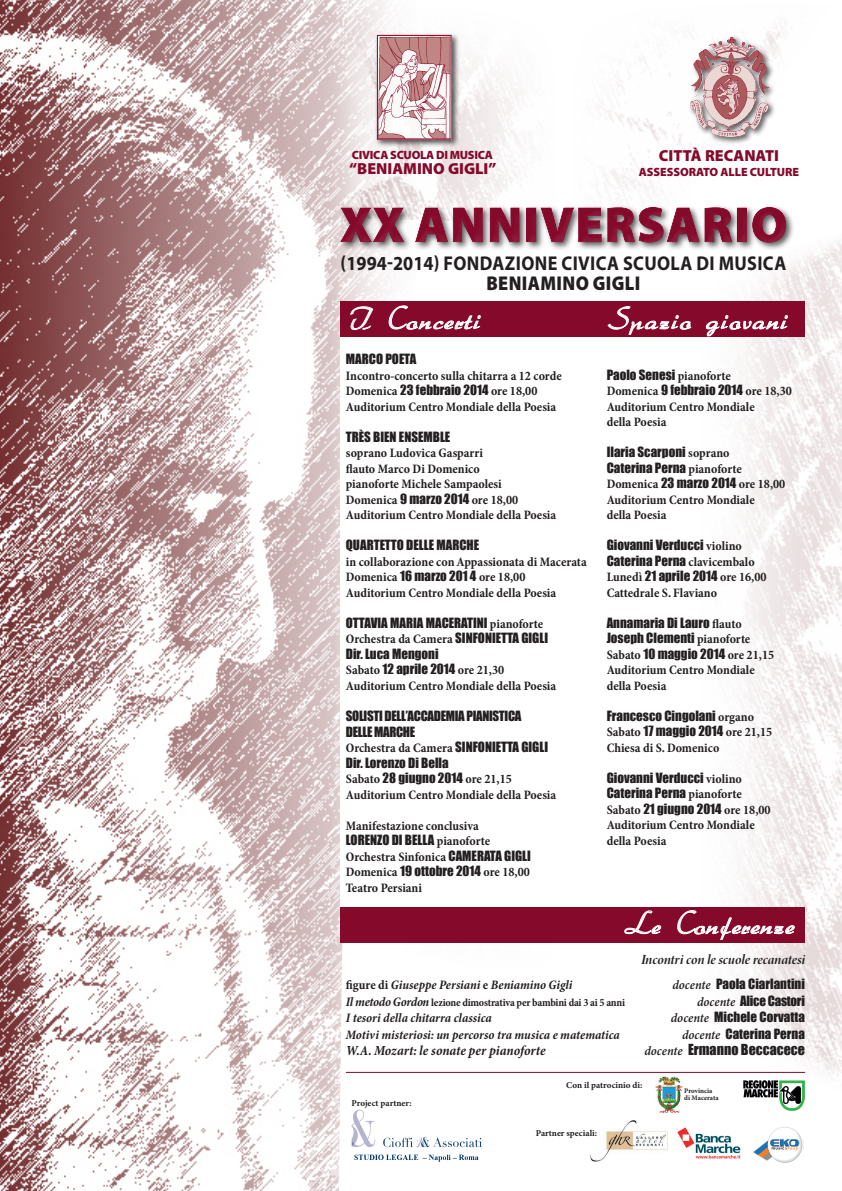
<style>
.page{position:relative;width:842px;height:1191px;background:#fff}
.page>*{position:absolute;margin:0;border:0;box-sizing:border-box;transform-origin:0 0}
.t1{font:900 50px "Myriad Pro";letter-spacing:.03em;color:#85092b}
.t2{font:30px "Arabella";letter-spacing:.075em;color:#fff}
.t3{font:30px "Arabella";letter-spacing:.05em;color:#fff}
.t4{font:700 20px "Myriad Pro";letter-spacing:.02em;color:#231f20;scale:.91 1}
.t5{font:900 20px "Myriad Pro";letter-spacing:.02em;color:#231f20;scale:.91 1}
.t6{font:900 16px "Myriad Pro";color:#85092b}
.t7{font:italic 700 condensed 14px "Minion Pro";letter-spacing:-.005em;color:#231f20}
.t8{font:14px "Minion Pro Bold It Disp";letter-spacing:-.005em;color:#231f20}
.t9{font:14px "Impact";color:#231f20}
.t10{font:700 condensed 13px "Minion Pro";color:#231f20}
.t11{font:13px "Impact";color:#231f20}
.t12{font:italic 700 condensed 13px "Minion Pro";letter-spacing:-.005em;color:#231f20}
.t13{font:13px "Impact";letter-spacing:-.025em;color:#231f20}
.t14{font:13px "Impact";letter-spacing:-.02em;color:#231f20}
.t15{font:900 12px "Myriad Pro";letter-spacing:-.015em;color:#85092b}
.t16{font:700 condensed 11px "Minion Pro";letter-spacing:-.02em;color:#231f20}
.t17{font:700 9px "Minion Pro";color:#231f20}
.t18{font:700 7px "Minion Pro";color:#231f20}
.s1{font-family:"Impact";font-weight:400;font-stretch:normal}
.s2{font-family:"Minion Pro";font-weight:700;font-stretch:condensed}
.s3{font-style:normal}
.s4{font-family:"Minion Pro Semibold Cn It Capt"}
.s5{font-style:italic;font-size:13px}
.s6{font-family:"Minion Pro Semibold Cn It Capt";font-size:13px}
</style>
<div class="page">
<img style="left:0;top:0;width:359px;height:1191px">
<svg style="left:339px;top:922px;width:20px;height:269px"></svg>
<img style="left:359px;top:241px;width:483px;height:870px">
<div style="left:340px;top:337px;width:225px;height:569px;background:#fff"></div>
<img style="left:334px;top:0;width:452px;height:198px">
<div style="left:688px;top:34px;width:89px;height:111px;background:#231f20;opacity:.75"></div>
<img style="left:698px;top:37px;width:34px;height:24px">
<div style="left:374px;top:32px;width:86px;height:116px;background:#231f20;opacity:.75"></div>
<img style="left:379px;top:37px;width:71px;height:101px">
<div style="left:377px;top:35px;width:75px;height:105px;border:1px solid #85092b"></div>
<img style="left:753px;top:1127px;width:51px;height:36px">
<div style="left:334px;top:202px;width:461px;height:49px;background:#231f20;opacity:.75"></div>
<div style="left:332px;top:198px;width:458px;height:50px;background:#fff;opacity:.75"></div>
<div style="left:340px;top:301px;width:465px;height:36px;background:#85092b"></div>
<svg style="left:350px;top:306px;width:23px;height:24px"></svg>
<svg style="left:389px;top:305px;width:92px;height:25px"></svg>
<svg style="left:607px;top:306px;width:85px;height:29px"></svg>
<svg style="left:706px;top:315px;width:85px;height:43px"></svg>
<div style="left:340px;top:906px;width:465px;height:36px;background:#85092b"></div>
<svg style="left:624px;top:910px;width:38px;height:24px"></svg>
<svg style="left:677px;top:910px;width:118px;height:30px"></svg>
<img style="left:677px;top:1127px;width:64px;height:32px">
<img style="left:351px;top:1108px;width:132px;height:55px">
<img style="left:656px;top:1075px;width:27px;height:38px">
<img style="left:743px;top:1080px;width:61px;height:30px">
<img style="left:590px;top:1120px;width:78px;height:42px">
<hr style="left:346px;top:1071px;width:459px;height:1px;background:#85092b">
<p class="t15" style="left:352px;top:148px;width:142px">CIVICA SCUOLA DI MUSICA</p>
<p class="t6" style="left:349px;top:160px;width:149px">“BENIAMINO GIGLI”</p>
<p class="t6" style="left:659px;top:146px;width:122px">CITTÀ RECANATI</p>
<p class="t15" style="left:639px;top:165px;width:162px">ASSESSORATO ALLE CULTURE</p>
<h1 class="t1" style="left:340px;top:196px;width:449px">XX ANNIVERSARIO</h1>
<p class="t4" style="left:341px;top:252px;width:491px">(1994-2014) FONDAZIONE CIVICA SCUOLA DI MUSICA</p>
<p class="t5" style="left:486px;top:272px;width:171px">BENIAMINO GIGLI</p>
<p class="t2" style="left:346px;top:300px;width:136px">I Concerti</p>
<p class="t11" style="left:346px;top:351px;width:72px">MARCO POETA</p>
<p class="t10" style="left:346px;top:368px;width:217px">Incontro-concerto sulla chitarra a 12 corde</p>
<p class="t10" style="left:346px;top:383px;width:193px">Domenica <span class="s1">23 febbraio 2014</span> ore 18,00</p>
<p class="t10" style="left:346px;top:399px;width:212px">Auditorium Centro Mondiale della Poesia</p>
<p class="t11" style="left:346px;top:429px;width:106px">TRÈS BIEN ENSEMBLE</p>
<p class="t10" style="left:346px;top:445px;width:139px">soprano Ludovica Gasparri</p>
<p class="t10" style="left:346px;top:461px;width:135px">flauto Marco Di Domenico</p>
<p class="t10" style="left:346px;top:476px;width:157px">pianoforte Michele Sampaolesi</p>
<p class="t10" style="left:346px;top:492px;width:174px">Domenica <span class="s1">9 marzo 2014</span> ore 18,00</p>
<p class="t10" style="left:346px;top:507px;width:212px">Auditorium Centro Mondiale della Poesia</p>
<p class="t11" style="left:346px;top:537px;width:135px">QUARTETTO DELLE MARCHE</p>
<p class="t10" style="left:346px;top:554px;width:242px">in collaborazione con Appassionata di Macerata</p>
<p class="t10" style="left:346px;top:569px;width:181px">Domenica <span class="s1">16 marzo 201 4</span> ore 18,00</p>
<p class="t10" style="left:346px;top:585px;width:212px">Auditorium Centro Mondiale della Poesia</p>
<p class="t11" style="left:346px;top:615px;width:199px">OTTAVIA MARIA MACERATINI <span class="s2">pianoforte</span></p>
<p class="t10" style="left:346px;top:631px;width:204px">Orchestra da Camera <span class="s1">SINFONIETTA GIGLI</span></p>
<p class="t11" style="left:346px;top:646px;width:94px">Dir. Luca Mengoni</p>
<p class="t10" style="left:346px;top:662px;width:160px">Sabato <span class="s1">12 aprile 2014</span> ore 21,30</p>
<p class="t10" style="left:346px;top:678px;width:212px">Auditorium Centro Mondiale della Poesia</p>
<p class="t13" style="left:346px;top:708px;width:177px">SOLISTI DELL’ACCADEMIA PIANISTICA</p>
<p class="t13" style="left:346px;top:723px;width:71px">DELLE MARCHE</p>
<p class="t10" style="left:346px;top:740px;width:204px">Orchestra da Camera <span class="s1">SINFONIETTA GIGLI</span></p>
<p class="t11" style="left:346px;top:754px;width:104px">Dir. Lorenzo Di Bella</p>
<p class="t10" style="left:346px;top:771px;width:167px">Sabato <span class="s1">28 giugno 2014</span> ore 21,15</p>
<p class="t10" style="left:346px;top:786px;width:212px">Auditorium Centro Mondiale della Poesia</p>
<p class="t10" style="left:346px;top:817px;width:134px">Manifestazione conclusiva</p>
<p class="t11" style="left:346px;top:832px;width:146px">LORENZO DI BELLA <span class="s2">pianoforte</span></p>
<p class="t10" style="left:346px;top:848px;width:187px">Orchestra Sinfonica <span class="s1">CAMERATA GIGLI</span></p>
<p class="t10" style="left:346px;top:864px;width:186px">Domenica <span class="s1">19 ottobre 2014</span> ore 18,00</p>
<p class="t10" style="left:346px;top:879px;width:78px">Teatro Persiani</p>
<p class="t2" style="left:607px;top:300px;width:182px">Spazio giovani</p>
<p class="t11" style="left:607px;top:366px;width:126px">Paolo Senesi <span class="s2">pianoforte</span></p>
<p class="t10" style="left:607px;top:383px;width:187px">Domenica <span class="s1">9 febbraio 2014</span> ore 18,30</p>
<p class="t10" style="left:607px;top:399px;width:150px">Auditorium Centro Mondiale</p>
<p class="t10" style="left:607px;top:414px;width:61px">della Poesia</p>
<p class="t11" style="left:607px;top:444px;width:124px">Ilaria Scarponi <span class="s2">soprano</span></p>
<p class="t11" style="left:607px;top:459px;width:137px">Caterina Perna <span class="s2">pianoforte</span></p>
<p class="t10" style="left:607px;top:476px;width:180px">Domenica <span class="s1">23 marzo 2014</span> ore 18,00</p>
<p class="t10" style="left:607px;top:492px;width:150px">Auditorium Centro Mondiale</p>
<p class="t10" style="left:607px;top:507px;width:61px">della Poesia</p>
<p class="t11" style="left:607px;top:537px;width:137px">Giovanni Verducci <span class="s2">violino</span></p>
<p class="t11" style="left:607px;top:552px;width:150px">Caterina Perna <span class="s2">clavicembalo</span></p>
<p class="t10" style="left:607px;top:569px;width:161px">Lunedì <span class="s1">21 aprile 2014</span> ore 16,00</p>
<p class="t10" style="left:607px;top:585px;width:112px">Cattedrale S. Flaviano</p>
<p class="t11" style="left:607px;top:614px;width:136px">Annamaria Di Lauro <span class="s2">flauto</span></p>
<p class="t11" style="left:607px;top:630px;width:145px">Joseph Clementi <span class="s2">pianoforte</span></p>
<p class="t10" style="left:607px;top:647px;width:169px">Sabato <span class="s1">10 maggio 2014</span> ore 21,15</p>
<p class="t10" style="left:607px;top:662px;width:150px">Auditorium Centro Mondiale</p>
<p class="t10" style="left:607px;top:678px;width:61px">della Poesia</p>
<p class="t11" style="left:607px;top:707px;width:149px">Francesco Cingolani <span class="s2">organo</span></p>
<p class="t10" style="left:607px;top:724px;width:167px">Sabato <span class="s1">17 maggio 2014</span> ore 21,15</p>
<p class="t10" style="left:607px;top:740px;width:114px">Chiesa di S. Domenico</p>
<p class="t11" style="left:607px;top:769px;width:137px">Giovanni Verducci <span class="s2">violino</span></p>
<p class="t11" style="left:607px;top:785px;width:137px">Caterina Perna <span class="s2">pianoforte</span></p>
<p class="t10" style="left:607px;top:802px;width:165px">Sabato <span class="s1">21 giugno 2014</span> ore 18,00</p>
<p class="t10" style="left:607px;top:817px;width:150px">Auditorium Centro Mondiale</p>
<p class="t10" style="left:607px;top:833px;width:61px">della Poesia</p>
<p class="t3" style="left:623px;top:904px;width:172px">Le Conferenze</p>
<p class="t8" style="left:641px;top:951px;width:166px">Incontri con le scuole recanatesi</p>
<p class="t12" style="left:346px;top:977px;width:228px"><span class="s3">figure di</span> Giuseppe Persiani <span class="s3">e</span> Beniamino Gigli</p>
<p class="t11" style="left:672px;top:976px;width:134px"><span class="s4">docente</span> Paola Ciarlantini</p>
<p class="t16" style="left:346px;top:995px;width:281px"><span class="s5">Il metodo Gordon</span> lezione dimostrativa per bambini dai 3 ai 5 anni</p>
<p class="t14" style="left:697px;top:992px;width:109px"><span class="s4">docente</span> Alice Castori</p>
<p class="t12" style="left:346px;top:1010px;width:147px">I tesori della chitarra classica</p>
<p class="t11" style="left:671px;top:1009px;width:136px"><span class="s4">docente</span> Michele Corvatta</p>
<p class="t12" style="left:346px;top:1026px;width:276px">Motivi misteriosi: un percorso tra musica e matematica</p>
<p class="t11" style="left:682px;top:1025px;width:124px"><span class="s4">docente</span> Caterina Perna</p>
<p class="t7" style="left:346px;top:1042px;width:201px">W.A. Mozart: le sonate per pianoforte</p>
<p class="t9" style="left:644px;top:1041px;width:162px"><span class="s6">docente</span> Ermanno Beccacece</p>
<p class="t18" style="left:684px;top:1086px;width:30px">Provincia</p>
<p class="t18" style="left:684px;top:1093px;width:36px">di Macerata</p>
<p class="t17" style="left:351px;top:1097px;width:62px">Project partner:</p>
<p class="t17" style="left:566px;top:1079px;width:78px">Con il patrocinio di:</p>
<p class="t17" style="left:536px;top:1127px;width:63px">Partner speciali:</p>
</div>
